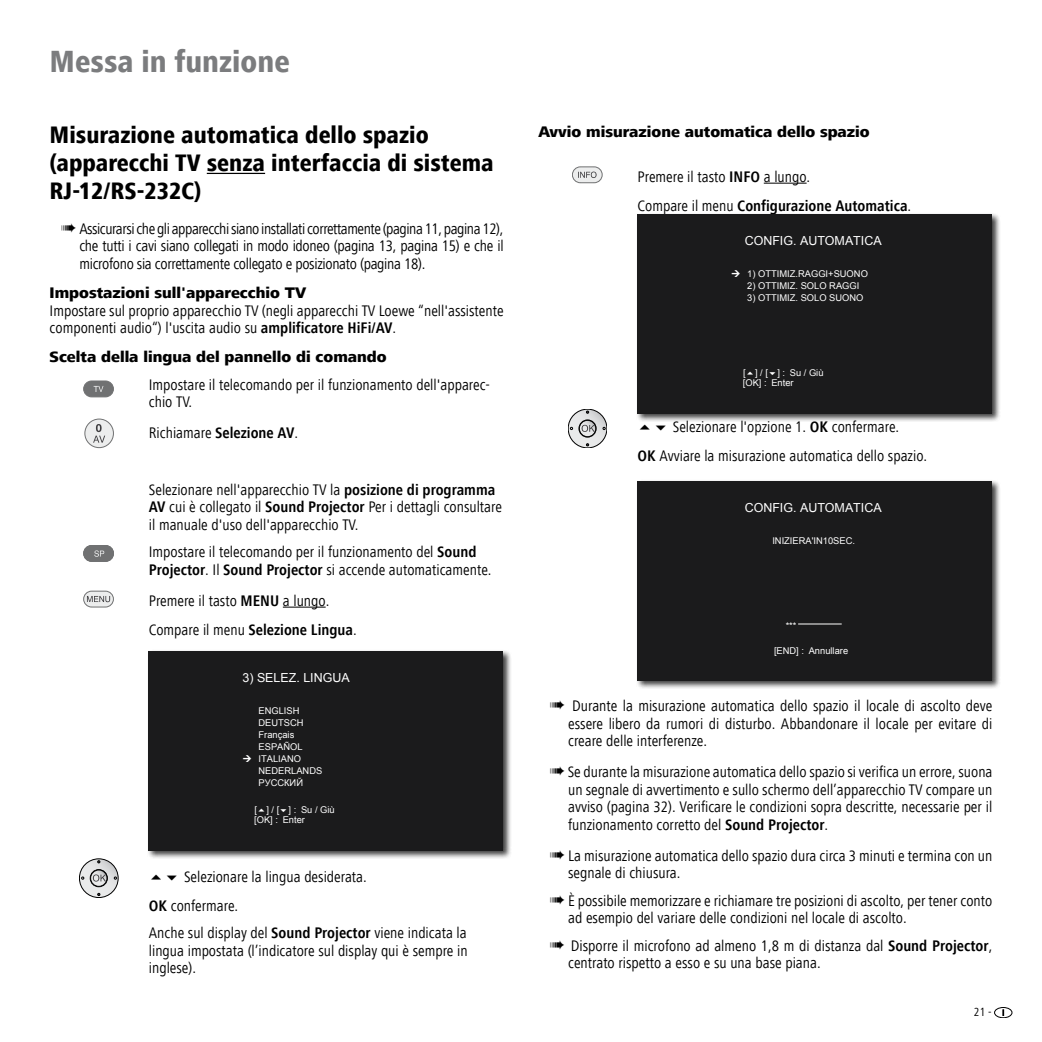
<style>
.page{position:relative;width:1042px;height:1042px;background:#fff}
.page>*{position:absolute;margin:0;border:0;box-sizing:border-box;transform-origin:0 0}
.Titel_1_Wiederholung{font:800 condensed 31.5px "Frutiger Next LT";color:#7b7c7e}
.Titel_2{font:800 condensed 24.5px/28px "Frutiger Next LT";color:#000}
.Hinweis1{font:condensed 15.75px/17.5px "Frutiger Next LT";color:#000;text-align:justify}
.Schrittfolge_mit_Tas{font:condensed 15.75px/17.5px "Frutiger Next LT";color:#000}
.Erläuterung{font:condensed 15.75px/17.5px "Frutiger Next LT";color:#000}
.Titel_3{font:800 15.75px "Frutiger Next LT";color:#000}
.Schrittfolge_mit_Tas-2{font:700 condensed 15.75px "Frutiger Next LT";color:#000}
.t1{font:12.42px "Arial";color:#fff}
.t2{font:condensed 12.25px "Frutiger Next LT";color:#000}
.t3{font:9.28px/11.9px "Arial";color:#fff}
.s1{font-weight:700}
.s2{font-weight:400}
</style>
<div class="page">
<hr style="left:207px;top:173px;width:58px;height:1px;background:#000">
<hr style="left:283px;top:607px;width:43px;height:1px;background:#000">
<svg style="left:83px;top:381px;width:31px;height:16px"></svg>
<div style="left:85px;top:419px;width:28px;height:29px;background:#eceded;border-radius:50%"></div>
<div style="left:84px;top:419px;width:30px;height:29px;border:1px solid #707172;border-radius:50%"></div>
<svg style="left:93px;top:424px;width:12px;height:19px"></svg>
<svg style="left:83px;top:545px;width:31px;height:17px"></svg>
<svg style="left:83px;top:591px;width:31px;height:16px"></svg>
<div style="left:147px;top:649px;width:365px;height:210px;background:#000;opacity:.75"></div>
<div style="left:149px;top:651px;width:354px;height:199px;background:#1b1b1c"></div>
<svg style="left:79px;top:859px;width:39px;height:38px"></svg>
<hr style="left:764px;top:183px;width:42px;height:1px;background:#000">
<svg style="left:572px;top:166px;width:30px;height:17px"></svg>
<div style="left:635px;top:213px;width:365px;height:209px;background:#000;opacity:.75"></div>
<div style="left:637px;top:214px;width:355px;height:199px;background:#1b1b1c"></div>
<svg style="left:568px;top:409px;width:39px;height:39px"></svg>
<div style="left:635px;top:480px;width:365px;height:209px;background:#000;opacity:.75"></div>
<div style="left:637px;top:481px;width:355px;height:199px;background:#1b1b1c"></div>
<hr style="left:798px;top:623px;width:44px;height:1px;background:#fff">
<svg style="left:994px;top:1007px;width:18px;height:10px"></svg>
<div style="left:994px;top:1007px;width:18px;height:11px;border:1px solid #000;border-radius:50%"></div>
<p class="Titel_1_Wiederholung" style="left:50px;top:44px;width:242px">Messa in funzione</p>
<p class="Titel_2" style="left:50px;top:121px;width:446px">Misurazione automatica dello spazio (apparecchi TV senza interfaccia di sistema<br>RJ-12/RS-232C)</p>
<p class="Hinweis1" style="left:79px;top:220px;width:426px;text-indent:-18px">➠ Assicurarsi che gli apparecchi siano installati correttamente (pagina 11, pagina12), che tutti i cavi siano collegati in modo idoneo (pagina 13, pagina 15) e che il microfono sia correttamente collegato e posizionato (pagina 18).</p>
<p class="Titel_3" style="left:50px;top:284px;width:258px">Impostazioni sull'apparecchio TV</p>
<p class="Erläuterung" style="left:50px;top:302px;width:455px">Impostare sul proprio apparecchio TV (negli apparecchi TV Loewe “nell'assistente componenti audio“) l'uscita audio su <span class="s1">amplificatore HiFi/AV</span>.</p>
<p class="Titel_3" style="left:50px;top:348px;width:338px">Scelta della lingua del pannello di comando</p>
<p class="Schrittfolge_mit_Tas" style="left:149px;top:376px;width:343px">Impostare il telecomando per il funzionamento dell'apparec&shy;chio TV.</p>
<p class="Schrittfolge_mit_Tas" style="left:149px;top:424px;width:151px">Richiamare <span class="s1">Selezione AV</span>.</p>
<p class="Schrittfolge_mit_Tas" style="left:149px;top:481px;width:355px">Selezionare nell'apparecchio TV la <span class="s1">posizione di programma<br>AV</span> cui è collegato il <span class="s1">Sound Projector</span> Per i dettagli consultare il manuale d'uso dell'apparecchio TV.</p>
<p class="Schrittfolge_mit_Tas" style="left:149px;top:543px;width:344px">Impostare il telecomando per il funzionamento del <span class="s1">Sound<br>Projector</span>. Il <span class="s1">Sound Projector</span> si accende automaticamente.</p>
<p class="Schrittfolge_mit_Tas" style="left:149px;top:591px;width:182px">Premere il tasto <span class="s1">MENU</span> a lungo.</p>
<p class="Schrittfolge_mit_Tas-2" style="left:149px;top:621px;width:209px"><span class="s2">Compare il menu</span> Selezione Lingua<span class="s2">.</span></p>
<p class="t1" style="left:242px;top:670px;width:109px">3) SELEZ. LINGUA</p>
<p class="t3" style="left:258px;top:705px;width:65px">ENGLISH<br>DEUTSCH<br>Français<br>ESPAÑOL<br>ITALIANO<br>NEDERLANDS<br>РУССКИЙ</p>
<p class="t3" style="left:254px;top:804px;width:82px;line-height:10.8px">[ ] / [ ] : Su / Giù [OK] : Enter</p>
<p class="Schrittfolge_mit_Tas" style="left:184px;top:867px;width:184px">Selezionare la lingua desiderata.</p>
<p class="Schrittfolge_mit_Tas" style="left:149px;top:897px;width:91px"><span class="s1">OK</span> confermare.</p>
<p class="Schrittfolge_mit_Tas" style="left:149px;top:924px;width:320px;text-align:justify">Anche sul display del <span class="s1">Sound Projector</span> viene indicata la lingua impostata (l’indicatore sul display qui è sempre in inglese).</p>
<p class="Titel_3" style="left:538px;top:122px;width:333px">Avvio misurazione automatica dello spazio</p>
<p class="Schrittfolge_mit_Tas" style="left:637px;top:168px;width:174px">Premere il tasto <span class="s1">INFO</span> a lungo.</p>
<p class="Schrittfolge_mit_Tas-2" style="left:637px;top:197px;width:275px"><span class="s2">Compare il menu</span> Configurazione Automatica<span class="s2">.</span></p>
<p class="t1" style="left:745px;top:233px;width:138px">CONFIG. AUTOMATICA</p>
<p class="t3" style="left:747px;top:268px;width:122px">1) OTTIMIZ.RAGGI+SUONO</p>
<p class="t3" style="left:747px;top:280px;width:114px">2) OTTIMIZ. SOLO RAGGI</p>
<p class="t3" style="left:747px;top:292px;width:118px">3) OTTIMIZ. SOLO SUONO</p>
<p class="t3" style="left:743px;top:367px;width:82px;line-height:10.8px">[ ] / [ ] : Su / Giù [OK] : Enter</p>
<p class="Schrittfolge_mit_Tas" style="left:673px;top:418px;width:228px">Selezionare l'opzione 1. <span class="s1">OK</span> confermare.</p>
<p class="Schrittfolge_mit_Tas" style="left:637px;top:447px;width:291px"><span class="s1">OK</span> Avviare la misurazione automatica dello spazio.</p>
<p class="t1" style="left:745px;top:500px;width:138px">CONFIG. AUTOMATICA</p>
<p class="t3" style="left:772px;top:535px;width:84px">INIZIERA'IN10SEC.</p>
<p class="t3" style="left:785px;top:619px;width:12px">***</p>
<p class="t3" style="left:774px;top:644px;width:76px">[END] : Annullare</p>
<p class="Hinweis1" style="left:568px;top:697px;width:426px;text-indent:-18px">➠ Durante la misurazione automatica dello spazio il locale di ascolto deve essere libero da rumori di disturbo. Abbandonare il locale per evitare di creare delle interferenze.</p>
<p class="Hinweis1" style="left:568px;top:763px;width:426px;text-indent:-18px">➠ Se durante la misurazione automatica dello spazio si verifica un errore, suona un segnale di avvertimento e sullo schermo dell’apparecchio TV compare un avviso (pagina 32). Verificare le condizioni sopra descritte, necessarie per il funzionamento corretto del <span class="s1">Sound Projector</span>.</p>
<p class="Hinweis1" style="left:568px;top:847px;width:426px;text-indent:-18px">➠ La misurazione automatica dello spazio dura circa 3 minuti e termina con un segnale di chiusura.</p>
<p class="Hinweis1" style="left:568px;top:892px;width:426px;text-indent:-18px">➠ È possibile memorizzare e richiamare tre posizioni di ascolto, per tener conto ad esempio del variare delle condizioni nel locale di ascolto.</p>
<p class="Hinweis1" style="left:568px;top:937px;width:426px;text-indent:-18px">➠ Disporre il microfono ad almeno 1,8 m di distanza dal <span class="s1">Sound Projector</span>, centrato rispetto a esso e su una base piana.</p>
<p class="t2" style="left:974px;top:1005px;width:19px">21 -</p>
</div>
